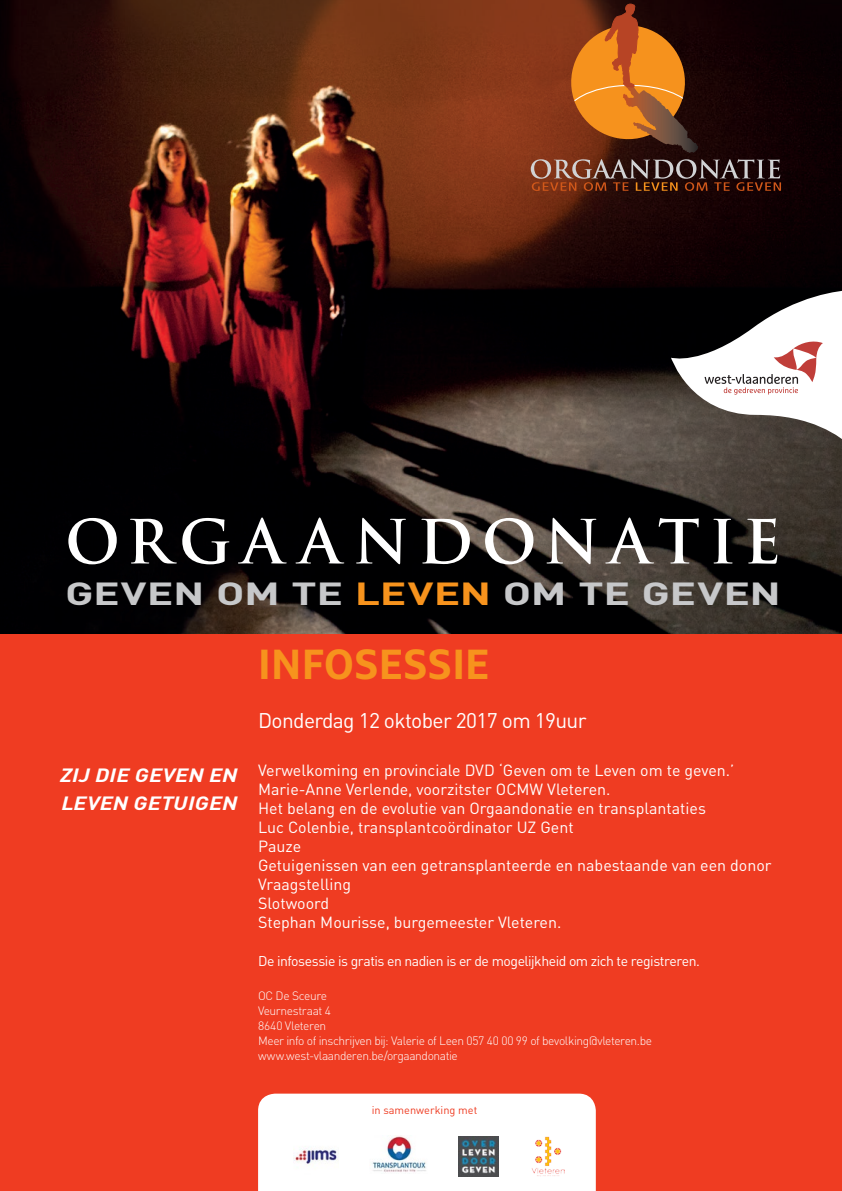
<style>
.page{position:relative;width:842px;height:1191px;background:#fff}
.page>*{position:absolute;margin:0;border:0;box-sizing:border-box;transform-origin:0 0}
.t1{font:700 59.2px "Trajan";letter-spacing:.14em;color:#fff}
.t2{font:700 42px "Marselis Pro";letter-spacing:.005em;color:#f7931d}
.t3{font:700 31.6px "DINOT";letter-spacing:-.005em;color:#c7c8ca;scale:1.4 1}
.t4{font:21px "DINOT";letter-spacing:-.03em;color:#fff}
.t5{font:italic 700 19px/28px "DINOT";color:#fff;scale:1.2 1}
.t6{font:16px "DINOT";color:#fff}
.t7{font:14px "DINOT";letter-spacing:-.035em;color:#fff}
.t8{font:300 12px "DINOT";letter-spacing:-.035em;color:#fff}
.t9{font:11px "DINOT";color:#ef3c22}
.s1{color:#f7931d}
</style>
<div class="page">
<div style="left:0;top:633px;width:842px;height:558px;background:#ef3c22"></div>
<img style="left:0;top:0;width:842px;height:633px">
<svg style="left:531px;top:159px;width:250px;height:32px;background:#5f3a2f"></svg>
<svg style="left:566px;top:4px;width:132px;height:149px;background:#9c531b"></svg>
<svg style="left:671px;top:290px;width:171px;height:158px"></svg>
<div style="left:258px;top:1093px;width:338px;height:98px;background:#fff"></div>
<img style="left:294px;top:1134px;width:45px;height:40px">
<img style="left:369px;top:1135px;width:59px;height:38px">
<img style="left:459px;top:1136px;width:39px;height:40px">
<img style="left:531px;top:1136px;width:34px;height:40px">
<p class="t1" style="left:65px;top:505px;width:717px">ORGA ANDONATIE</p>
<p class="t3" style="left:65px;top:572px;width:513px">GEVEN OM TE <span class="s1">LEVEN</span> OM TE GEVEN</p>
<p class="t5" style="left:60px;top:760px;width:149px">ZIJ DIE GEVEN EN<br>LEVEN GETUIGEN</p>
<p class="t2" style="left:258px;top:638px;width:233px">INFOSESSIE</p>
<p class="t4" style="left:258px;top:706px;width:330px">Donderdag 12 oktober 2017 om 19uur</p>
<p class="t6" style="left:258px;top:759px;width:478px">Verwelkoming en provinciale DVD ‘Geven om te Leven om te geven.’</p>
<p class="t6" style="left:258px;top:778px;width:354px">Marie-Anne Verlende, voorzitster OCMW Vleteren.</p>
<p class="t6" style="left:258px;top:797px;width:449px">Het belang en de evolutie van Orgaandonatie en transplantaties</p>
<p class="t6" style="left:258px;top:816px;width:317px">Luc Colenbie, transplantcoördinator UZ Gent</p>
<p class="t6" style="left:258px;top:835px;width:45px">Pauze</p>
<p class="t6" style="left:258px;top:854px;width:515px">Getuigenissen van een getransplanteerde en nabestaande van een donor</p>
<p class="t6" style="left:258px;top:873px;width:95px">Vraagstelling</p>
<p class="t6" style="left:258px;top:892px;width:73px">Slotwoord</p>
<p class="t6" style="left:258px;top:911px;width:305px">Stephan Mourisse, burgemeester Vleteren.</p>
<p class="t7" style="left:258px;top:951px;width:443px">De infosessie is gratis en nadien is er de mogelijkheid om zich te registreren.</p>
<p class="t8" style="left:258px;top:987px;width:71px">OC De Sceure</p>
<p class="t8" style="left:258px;top:1002px;width:74px">Veurnestraat 4</p>
<p class="t8" style="left:258px;top:1017px;width:70px">8640 Vleteren</p>
<p class="t8" style="left:258px;top:1032px;width:395px">Meer info of inschrijven bij: Valerie of Leen 057 40 00 99 of bevolking@vleteren.be</p>
<p class="t8" style="left:258px;top:1047px;width:201px">www.west-vlaanderen.be/orgaandonatie</p>
<p class="t9" style="left:372px;top:1102px;width:107px">in samenwerking met</p>
</div>
